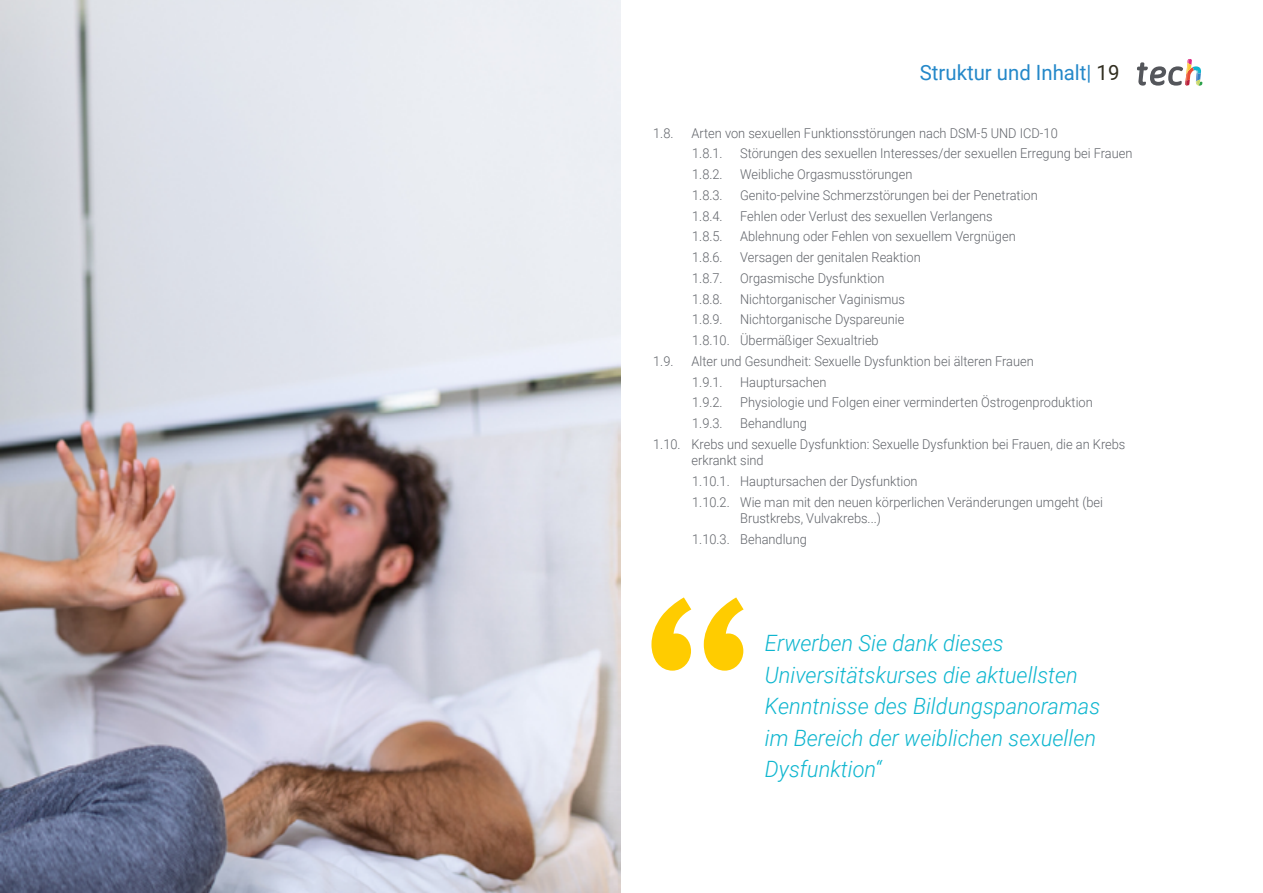
<style>
.page{position:relative;width:1263px;height:893px;background:#fff}
.page>*{position:absolute;margin:0;border:0;box-sizing:border-box;transform-origin:0 0}
.t1{font:italic 300 22.5px/31.5px "Roboto";color:#0fb6cf}
.t2{font:21px "Roboto";color:#2488c9}
.t3{font:300 13.5px/20.7px "Roboto";color:#61646a;scale:.95 1}
.s1{color:#312e20}
</style>
<div class="page">
<svg style="left:1137px;top:59px;width:65px;height:27px"></svg>
<img style="left:0;top:0;width:621px;height:893px">
<svg style="left:651px;top:597px;width:93px;height:74px"></svg>
<h2 class="t2" style="left:920px;top:57px;width:201px">Struktur und Inhalt| <span class="s1">19</span></h2>
<p class="t3" style="left:653px;top:122px;width:23px">1.8.</p>
<p class="t3" style="left:691px;top:122px;width:387px">Arten von sexuellen Funktionsstörungen nach DSM-5 UND ICD-10<br>1.8.1.</p>
<p class="t3" style="left:740px;top:143px;width:414px">Störungen des sexuellen Interesses/der sexuellen Erregung bei Frauen</p>
<p class="t3" style="left:692px;top:164px;width:34px">1.8.2.</p>
<p class="t3" style="left:740px;top:164px;width:183px">Weibliche Orgasmusstörungen</p>
<p class="t3" style="left:692px;top:184px;width:34px">1.8.3.</p>
<p class="t3" style="left:740px;top:184px;width:315px">Genito-pelvine Schmerzstörungen bei der Penetration</p>
<p class="t3" style="left:692px;top:205px;width:34px">1.8.4.</p>
<p class="t3" style="left:740px;top:205px;width:267px">Fehlen oder Verlust des sexuellen Verlangens</p>
<p class="t3" style="left:692px;top:226px;width:34px">1.8.5.</p>
<p class="t3" style="left:740px;top:226px;width:292px">Ablehnung oder Fehlen von sexuellem Vergnügen</p>
<p class="t3" style="left:692px;top:247px;width:34px">1.8.6.</p>
<p class="t3" style="left:740px;top:247px;width:191px">Versagen der genitalen Reaktion</p>
<p class="t3" style="left:692px;top:267px;width:34px">1.8.7.</p>
<p class="t3" style="left:740px;top:267px;width:153px">Orgasmische Dysfunktion</p>
<p class="t3" style="left:692px;top:288px;width:34px">1.8.8.</p>
<p class="t3" style="left:740px;top:288px;width:175px">Nichtorganischer Vaginismus</p>
<p class="t3" style="left:692px;top:309px;width:34px">1.8.9.</p>
<p class="t3" style="left:692px;top:309px;width:225px;text-indent:48px">Nichtorganische Dyspareunie<br>1.8.10. Übermäßiger Sexualtrieb</p>
<p class="t3" style="left:653px;top:350px;width:23px">1.9.</p>
<p class="t3" style="left:691px;top:350px;width:362px">Alter und Gesundheit: Sexuelle Dysfunktion bei älteren Frauen<br>1.9.1.</p>
<p class="t3" style="left:740px;top:371px;width:92px">Hauptursachen</p>
<p class="t3" style="left:692px;top:392px;width:34px">1.9.2.</p>
<p class="t3" style="left:740px;top:392px;width:373px">Physiologie und Folgen einer verminderten Östrogenproduktion</p>
<p class="t3" style="left:692px;top:413px;width:34px">1.9.3.</p>
<p class="t3" style="left:653px;top:413px;width:499px;text-indent:87px">Behandlung<br>1.10. Krebs und sexuelle Dysfunktion: Sexuelle Dysfunktion bei Frauen, die an Krebs</p>
<p class="t3" style="left:691px;top:450px;width:435px">erkrankt sind<br>1.10.1. Hauptursachen der Dysfunktion<br>1.10.2. Wie man mit den neuen körperlichen Veränderungen umgeht (bei</p>
<p class="t3" style="left:692px;top:508px;width:200px;text-indent:48px">Brustkrebs, Vulvakrebs...)<br>1.10.3. Behandlung</p>
<h1 class="t1" style="left:765px;top:627px;width:337px">Erwerben Sie dank dieses<br>Universitätskurses die aktuellsten<br>Kenntnisse des Bildungspanoramas im Bereich der weiblichen sexuellen<br>Dysfunktion“</h1>
</div>
